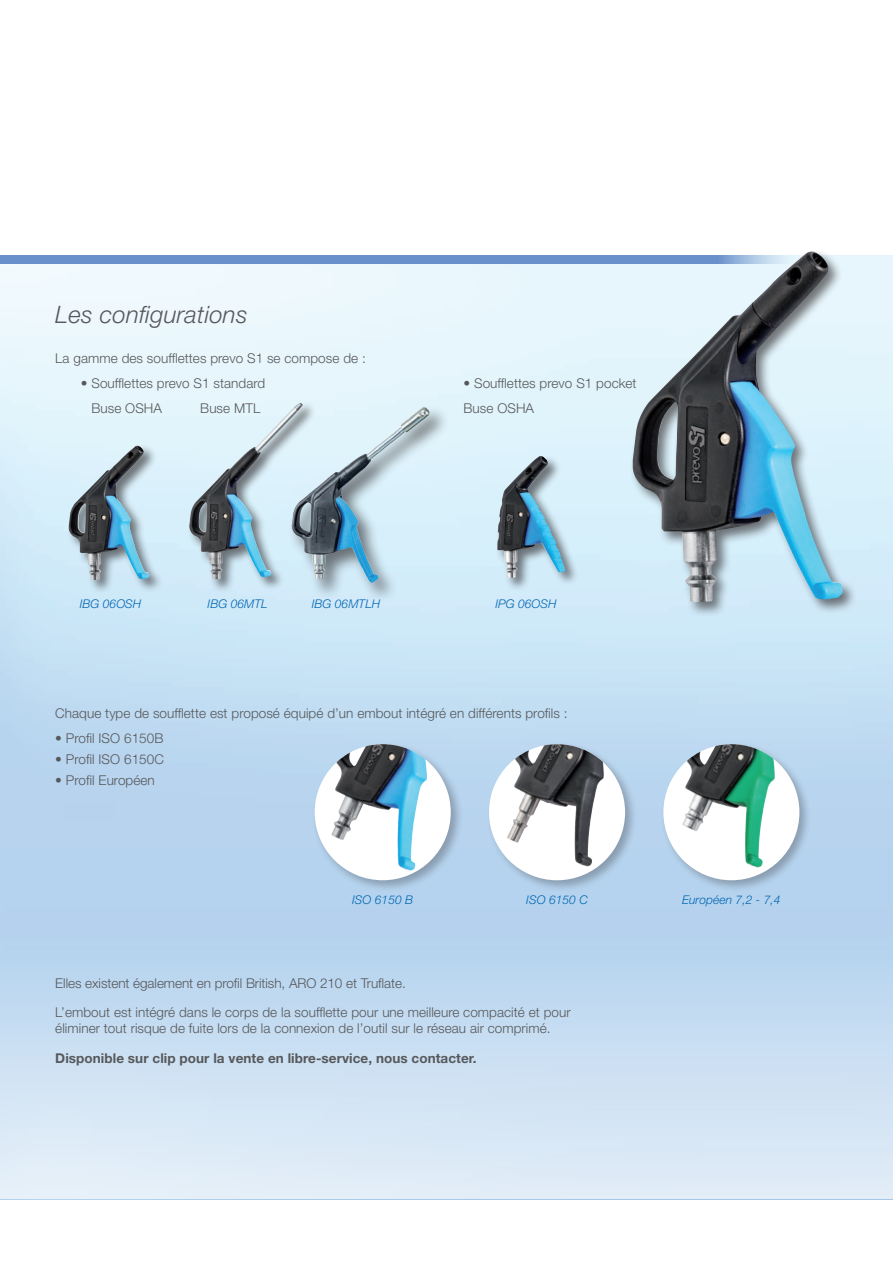
<style>
.page{position:relative;width:893px;height:1263px;background:#fff}
.page>*{position:absolute;margin:0;border:0;box-sizing:border-box;transform-origin:0 0}
.t1{font:italic 300 24px "Helvetica Neue LT Std";letter-spacing:.01em;color:#57585a}
.t2{font:300 13.5px/25px "Helvetica Neue LT Std";letter-spacing:.005em;color:#57585a}
.t3{font:700 13.5px "Helvetica Neue LT Std";letter-spacing:.005em;color:#57585a}
.t4{font:italic 300 12px "Helvetica Neue LT Std";letter-spacing:.005em;color:#0166b3}
</style>
<div class="page">
<div style="left:0;top:255px;width:893px;height:9px;background:#6990ca"></div>
<div style="left:0;top:850px;width:893px;height:349px;background:linear-gradient(to bottom,#accdec,#e1edf7)"></div>
<hr style="left:0;top:850px;width:1px;height:349px;background:#fff">
<div style="left:495px;top:454px;width:84px;height:138px;background:#231f20;opacity:.6"></div>
<img style="left:517px;top:456px;width:23px;height:20px">
<div style="left:288px;top:404px;width:162px;height:199px;background:#231f20;opacity:.6"></div>
<img style="left:316px;top:403px;width:122px;height:184px">
<div style="left:67px;top:444px;width:96px;height:150px;background:#231f20;opacity:.6"></div>
<img style="left:68px;top:445px;width:82px;height:135px">
<div style="left:187px;top:401px;width:129px;height:192px;background:#231f20;opacity:.6"></div>
<img style="left:231px;top:403px;width:68px;height:64px">
<div style="left:312px;top:742px;width:151px;height:151px;background:#231f20;opacity:.3"></div>
<div style="left:315px;top:744px;width:136px;height:136px;background:#fff;border-radius:50%"></div>
<img style="left:331px;top:744px;width:96px;height:127px">
<div style="left:486px;top:742px;width:152px;height:151px;background:#231f20;opacity:.3"></div>
<svg style="left:489px;top:744px;width:136px;height:136px"></svg>
<img style="left:528px;top:745px;width:16px;height:19px">
<div style="left:661px;top:742px;width:151px;height:151px;background:#231f20;opacity:.3"></div>
<svg style="left:663px;top:744px;width:136px;height:136px"></svg>
<img style="left:700px;top:746px;width:15px;height:19px">
<div style="left:629px;top:249px;width:228px;height:368px;background:#231f20;opacity:.6"></div>
<img style="left:631px;top:251px;width:212px;height:351px">
<h1 class="t1" style="left:55px;top:300px;width:194px">Les configurations</h1>
<p class="t2" style="left:55px;top:345px;width:312px">La gamme des soufflettes prevo S1 se compose de :</p>
<p class="t2" style="left:91px;top:370px;width:175px;text-indent:-11px">• Soufflettes prevo S1 standard<br>Buse OSHA</p>
<p class="t2" style="left:200px;top:395px;width:61px">Buse MTL</p>
<p class="t2" style="left:463px;top:370px;width:175px">• Soufflettes prevo S1 pocket<br>Buse OSHA</p>
<p class="t4" style="left:80px;top:597px;width:63px">IBG 06OSH</p>
<p class="t4" style="left:208px;top:597px;width:62px">IBG 06MTL</p>
<p class="t4" style="left:312px;top:597px;width:70px">IBG 06MTLH</p>
<p class="t4" style="left:495px;top:597px;width:63px">IPG 06OSH</p>
<p class="t2" style="left:55px;top:701px;width:514px">Chaque type de soufflette est proposé équipé d’un embout intégré en différents profils :</p>
<p class="t2" style="left:55px;top:726px;width:110px">• Profil ISO 6150B</p>
<p class="t2" style="left:55px;top:746px;width:110px">• Profil ISO 6150C</p>
<p class="t2" style="left:55px;top:767px;width:101px">• Profil Européen</p>
<p class="t4" style="left:352px;top:892px;width:63px">ISO 6150 B</p>
<p class="t4" style="left:526px;top:892px;width:63px">ISO 6150 C</p>
<p class="t4" style="left:682px;top:892px;width:100px">Européen 7,2 - 7,4</p>
<p class="t2" style="left:55px;top:968px;width:517px;line-height:29.2px">Elles existent également en profil British, ARO 210 et Truflate.<br>L’embout est intégré dans le corps de la soufflette pour une meilleure compacité et pour</p>
<p class="t2" style="left:55px;top:1016px;width:497px">éliminer tout risque de fuite lors de la connexion de l’outil sur le réseau air comprimé.</p>
<p class="t3" style="left:55px;top:1049px;width:423px">Disponible sur clip pour la vente en libre-service, nous contacter.</p>
</div>
